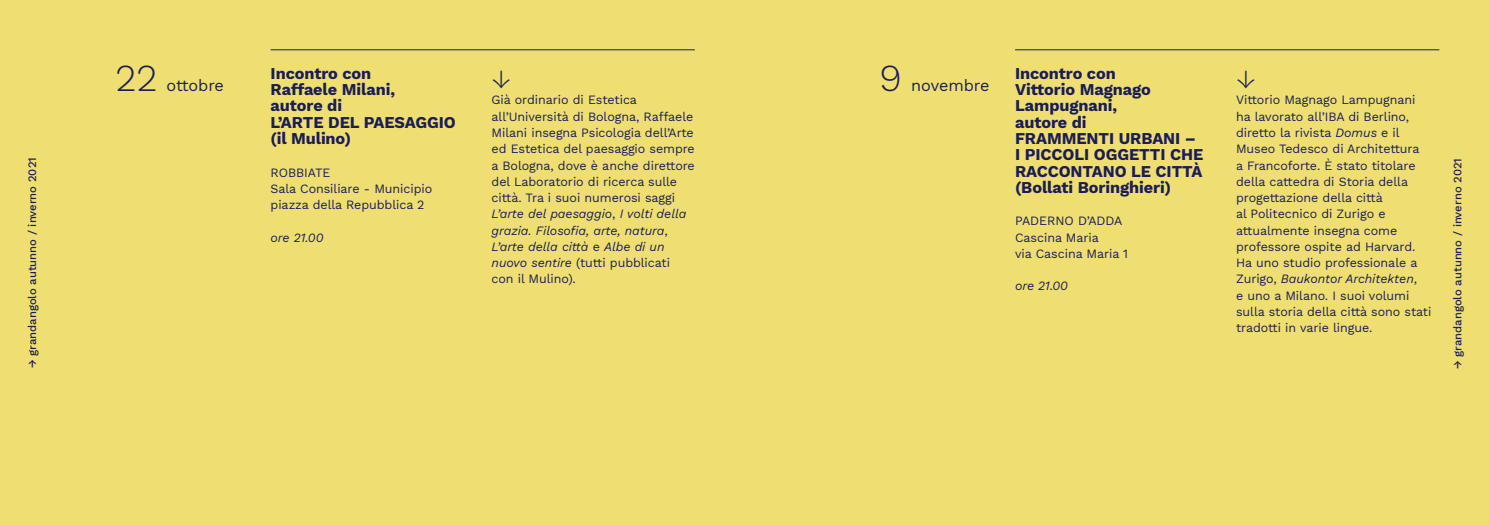
<style>
.page{position:relative;width:1489px;height:525px;background:#fff}
.page>*{position:absolute;margin:0;border:0;box-sizing:border-box;transform-origin:0 0}
.t1{font:300 37.5px "Work Sans";color:#1a1d56}
.t2{font:300 26.25px "Work Sans";color:#1a1d56}
.t3{font:700 16.25px/16.2px "Work Sans";letter-spacing:-.005em;color:#1a1d56}
.t4{font:16.25px "Work Sans";letter-spacing:-.005em;color:#1a1d56}
.t5{font:12.5px/16.2px "Work Sans";letter-spacing:-.005em;color:#1a1d56}
.t6{font:italic 12.5px "Work Sans";letter-spacing:-.005em;color:#1a1d56}
.t7{font:500 11.25px "Work Sans";color:#1a1d56}
.s1{font-style:italic}
</style>
<div class="page">
<div style="left:0;top:0;width:1488px;height:524px;background:#efdf73"></div>
<hr style="left:270px;top:50px;width:424px;height:1px;background:#1a1d56">
<hr style="left:1015px;top:50px;width:424px;height:1px;background:#1a1d56">
<p class="t7" style="left:24px;top:368px;width:212px;rotate:-90deg">→ grandangolo autunno / inverno 2021</p>
<h1 class="t1" style="left:115px;top:50px;width:43px">22</h1>
<h3 class="t4" style="left:167px;top:73px;width:59px">ottobre</h3>
<h3 class="t3" style="left:270px;top:64px;width:187px">Incontro con<br>Raffaele Milani,<br>autore di<br>L’ARTE DEL PAESAGGIO (il Mulino)</h3>
<p class="t5" style="left:270px;top:163px;width:163px">ROBBIATE<br>Sala Consiliare - Municipio piazza della Repubblica 2</p>
<p class="t6" style="left:270px;top:228px;width:54px">ore 21.00</p>
<h2 class="t2" style="left:491px;top:59px;width:21px">↓</h2>
<p class="t5" style="left:491px;top:91px;width:205px">Già ordinario di Estetica all’Università di Bologna, Raffaele<br>Milani insegna Psicologia dell’Arte ed Estetica del paesaggio sempre a Bologna, dove è anche direttore del Laboratorio di ricerca sulle città. Tra i suoi numerosi saggi<br><span class="s1">L’arte del paesaggio</span>, <span class="s1">I volti della grazia. Filosofia, arte, natura</span>,<br><span class="s1">L’arte della città</span> e <span class="s1">Albe di un nuovo sentire</span> (tutti pubblicati con il Mulino).</p>
<h1 class="t1" style="left:879px;top:50px;width:24px">9</h1>
<h3 class="t4" style="left:911px;top:73px;width:80px">novembre</h3>
<h3 class="t3" style="left:1015px;top:64px;width:190px">Incontro con<br>Vittorio Magnago<br>Lampugnani,<br>autore di<br>FRAMMENTI URBANI –<br>I PICCOLI OGGETTI CHE<br>RACCONTANO LE CITTÀ (Bollati Boringhieri)</h3>
<p class="t5" style="left:1015px;top:212px;width:114px">PADERNO D’ADDA<br>Cascina Maria<br>via Cascina Maria 1</p>
<p class="t6" style="left:1015px;top:276px;width:54px">ore 21.00</p>
<h2 class="t2" style="left:1235px;top:59px;width:21px">↓</h2>
<p class="t5" style="left:1235px;top:91px;width:197px">Vittorio Magnago Lampugnani ha lavorato all’IBA di Berlino, diretto la rivista <span class="s1">Domus</span> e il<br>Museo Tedesco di Architettura<br>a Francoforte. È stato titolare della cattedra di Storia della progettazione della città<br>al Politecnico di Zurigo e attualmente insegna come professore ospite ad Harvard.<br>Ha uno studio professionale a<br>Zurigo, <span class="s1">Baukontor Architekten</span>,<br>e uno a Milano. I suoi volumi sulla storia della città sono stati tradotti in varie lingue.</p>
<p class="t7" style="left:1448px;top:369px;width:212px;rotate:-90deg">→ grandangolo autunno / inverno 2021</p>
</div>
